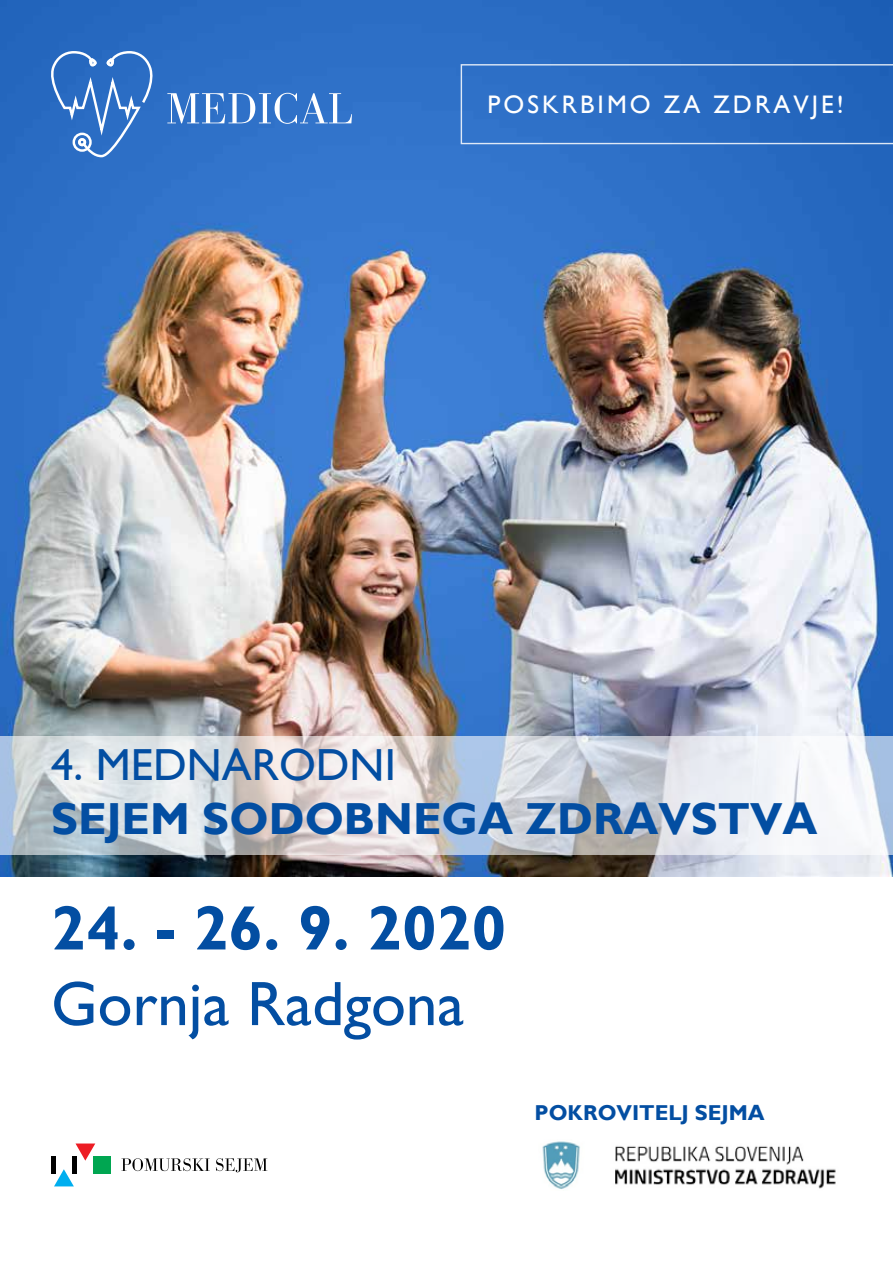
<style>
.page{position:relative;width:893px;height:1263px;background:#fff}
.page>*{position:absolute;margin:0;border:0;box-sizing:border-box;transform-origin:0 0}
.t1{font:700 63px "Gill Sans";color:#034ea2}
.t2{font:63px "Gill Sans";color:#034ea2}
.t3{font:700 44.85px "Gill Sans";color:#034ea2}
.t4{font:44.85px "Gill Sans";color:#034ea2}
.t5{font:25.35px "Gill Sans";letter-spacing:.12em;color:#fff}
.t6{font:700 21.6px "Gill Sans";color:#034ea2}
</style>
<div class="page">
<hr style="left:51px;top:1156px;width:4px;height:17px;background:#000">
<div style="left:72px;top:1156px;width:5px;height:17px;background:#000"></div>
<div style="left:94px;top:1156px;width:17px;height:17px;background:#00a651"></div>
<svg style="left:76px;top:1143px;width:19px;height:18px"></svg>
<svg style="left:54px;top:1169px;width:20px;height:17px"></svg>
<svg style="left:121px;top:1158px;width:146px;height:14px"></svg>
<img style="left:0;top:0;width:893px;height:876px">
<svg style="left:167px;top:93px;width:185px;height:31px"></svg>
<svg style="left:51px;top:51px;width:104px;height:106px"></svg>
<svg style="left:0;top:736px;width:893px;height:118px"></svg>
<img style="left:542px;top:1141px;width:294px;height:48px">
<svg style="left:461px;top:64px;width:432px;height:80px"></svg>
<p class="t5" style="left:488px;top:89px;width:358px">POSKRBIMO ZA ZDRAVJE!</p>
<p class="t4" style="left:51px;top:739px;width:346px">4. MEDNARODNI</p>
<p class="t3" style="left:51px;top:792px;width:768px">SEJEM SODOBNEGA ZDRAVSTVA</p>
<h1 class="t1" style="left:51px;top:891px;width:457px">24. - 26. 9. 2020</h1>
<h1 class="t2" style="left:51px;top:967px;width:415px">Gornja Radgona</h1>
<p class="t6" style="left:535px;top:1100px;width:175px">POKROVITE LJ SEJMA</p>
</div>
